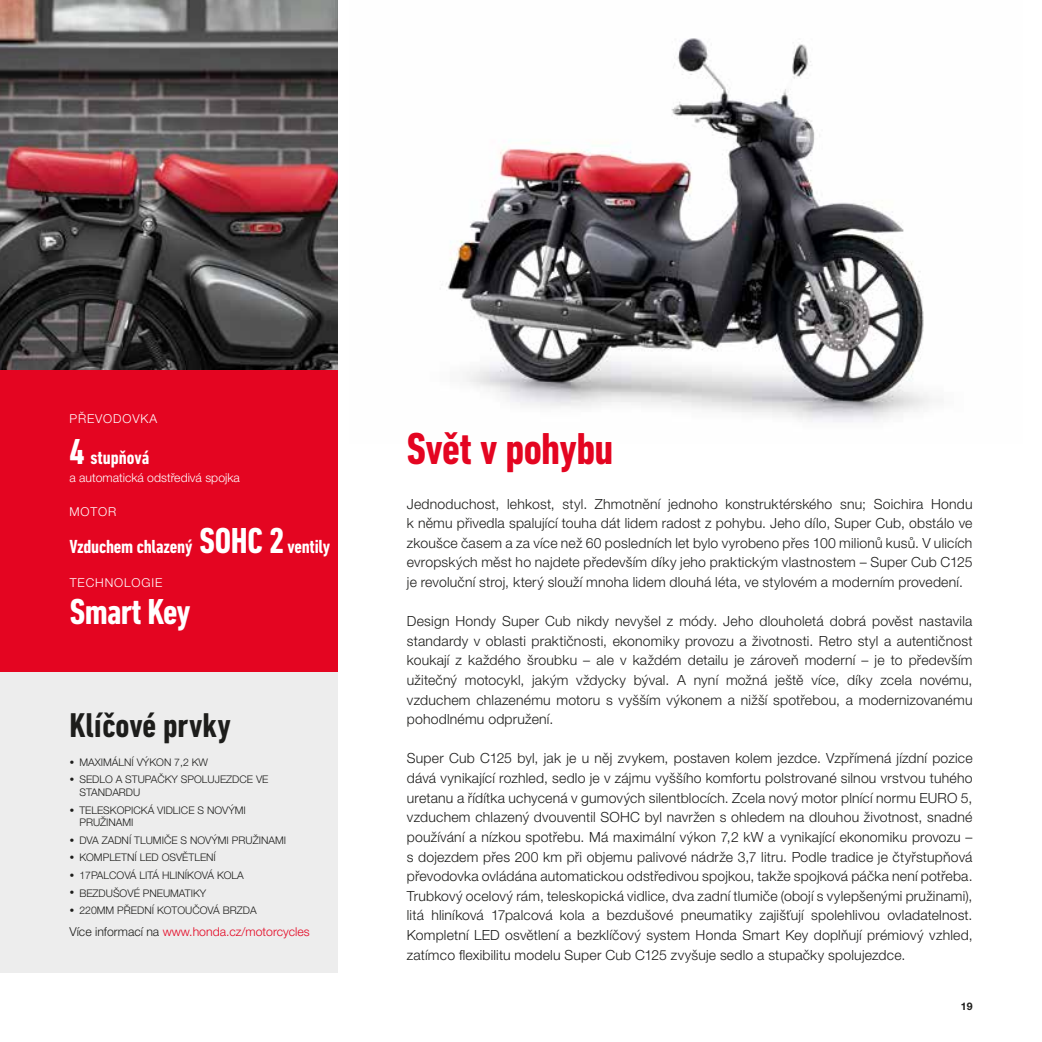
<style>
.page{position:relative;width:1042px;height:1042px;background:#fff}
.page>*{position:absolute;margin:0;border:0;box-sizing:border-box;transform-origin:0 0}
.t1{font:700 condensed 45.5px "DIN Next LT Pro";letter-spacing:-.015em;color:#e40521}
.t2{font:700 condensed 36.75px "DIN Next LT Pro";letter-spacing:-.02em;color:#fff}
.t3{font:700 condensed 35px "DIN Next LT Pro";color:#1d1d1b}
.t4{font:700 condensed 19.25px "DIN Next LT Pro";letter-spacing:-.01em;color:#fff}
.t5{font:300 14px/19.6px "Helvetica Neue LT Pro";letter-spacing:.015em;color:#1d1d1b;text-align:justify}
.t6{font:300 12.25px "Helvetica Neue LT Pro";color:#e40521}
.t7{font:300 12.25px "Helvetica Neue LT Pro";color:#fff}
.t8{font:300 12.25px "Helvetica Neue LT Pro";letter-spacing:.07em;color:#fff}
.t9{font:300 10.5px/12.6px "Helvetica Neue LT Pro";color:#1d1d1b}
.t10{font:700 10.5px "Helvetica Neue LT Pro";color:#1d1d1b}
.s1{font-size:36.75px}
.s2{font-family:"Proxima Nova";font-weight:700;font-size:14px}
.s3{color:#1d1d1b}
</style>
<div class="page">
<div style="left:0;top:671px;width:337px;height:301px;background:#ededed"></div>
<img style="left:0;top:0;width:337px;height:370px">
<div style="left:0;top:370px;width:337px;height:301px;background:#e40521"></div>
<img style="left:446px;top:38px;width:486px;height:384px">
<p class="t8" style="left:69px;top:411px;width:89px">PŘEVODOVKA</p>
<h3 class="t4" style="left:69px;top:446px;width:81px"><span class="s1">4</span> stupňová</h3>
<p class="t7" style="left:69px;top:470px;width:172px">a automatická odstředivá spojka</p>
<p class="t7" style="left:69px;top:504px;width:48px">MOTOR</p>
<h3 class="t4" style="left:69px;top:535px;width:262px">Vzduchem chlazený <span class="s1">SOHC 2</span> ventily</h3>
<p class="t8" style="left:70px;top:575px;width:94px">TECHNOLOGIE</p>
<h2 class="t2" style="left:70px;top:590px;width:122px">Smart Key</h2>
<h3 class="t3" style="left:69px;top:705px;width:163px">Klíčové prvky</h3>
<p class="t9" style="left:69px;top:755px;width:140px"><span class="s2">•</span> MAXIMÁLNÍ VÝKON 7,2 KW</p>
<p class="t9" style="left:79px;top:773px;width:191px;text-indent:-10px"><span class="s2">•</span> SEDLO A STUPAČKY SPOLUJEZDCE VE<br>STANDARDU</p>
<p class="t9" style="left:79px;top:803px;width:168px;text-indent:-10px"><span class="s2">•</span> TELESKOPICKÁ VIDLICE S NOVÝMI<br>PRUŽINAMI</p>
<p class="t9" style="left:69px;top:833px;width:218px"><span class="s2">•</span> DVA ZADNÍ TLUMIČE S NOVÝMI PRUŽINAMI</p>
<p class="t9" style="left:69px;top:851px;width:148px"><span class="s2">•</span> KOMPLETNÍ LED OSVĚTLENÍ</p>
<p class="t9" style="left:69px;top:868px;width:176px"><span class="s2">•</span> 17PALCOVÁ LITÁ HLINÍKOVÁ KOLA</p>
<p class="t9" style="left:69px;top:886px;width:138px"><span class="s2">•</span> BEZDUŠOVÉ PNEUMATIKY</p>
<p class="t9" style="left:69px;top:904px;width:189px"><span class="s2">•</span> 220MM PŘEDNÍ KOTOUČOVÁ BRZDA</p>
<p class="t6" style="left:69px;top:923px;width:242px"><span class="s3">Více informací na</span> www.honda.cz/motorcycles</p>
<h1 class="t1" style="left:407px;top:423px;width:208px">Svět v pohybu</h1>
<p class="t5" style="left:407px;top:493px;width:567px">Jednoduchost, lehkost, styl. Zhmotnění jednoho konstruktérského snu; Soichira Hondu k němu přivedla spalující touha dát lidem radost z pohybu. Jeho dílo, Super Cub, obstálo ve zkoušce časem a za více než 60 posledních let bylo vyrobeno přes 100 milionů kusů. V ulicích evropských měst ho najdete především díky jeho praktickým vlastnostem – Super Cub C125 je revoluční stroj, který slouží mnoha lidem dlouhá léta, ve stylovém a moderním provedení.</p>
<p class="t5" style="left:407px;top:611px;width:567px">Design Hondy Super Cub nikdy nevyšel z módy. Jeho dlouholetá dobrá pověst nastavila standardy v oblasti praktičnosti, ekonomiky provozu a životnosti. Retro styl a autentičnost koukají z každého šroubku – ale v každém detailu je zároveň moderní – je to především užitečný motocykl, jakým vždycky býval. A nyní možná ještě více, díky zcela novému, vzduchem chlazenému motoru s vyšším výkonem a nižší spotřebou, a modernizovanému pohodlnému odpružení.</p>
<p class="t5" style="left:407px;top:748px;width:567px">Super Cub C125 byl, jak je u něj zvykem, postaven kolem jezdce. Vzpřímená jízdní pozice dává vynikající rozhled, sedlo je v zájmu vyššího komfortu polstrované silnou vrstvou tuhého uretanu a řídítka uchycená v gumových silentblocích. Zcela nový motor plnící normu EURO 5, vzduchem chlazený dvouventil SOHC byl navržen s ohledem na dlouhou životnost, snadné používání a nízkou spotřebu. Má maximální výkon 7,2 kW a vynikající ekonomiku provozu – s dojezdem přes 200 km při objemu palivové nádrže 3,7 litru. Podle tradice je čtyřstupňová převodovka ovládána automatickou odstředivou spojkou, takže spojková páčka není potřeba.<br>Trubkový ocelový rám, teleskopická vidlice, dva zadní tlumiče (obojí s vylepšenými pružinami), litá hliníková 17palcová kola a bezdušové pneumatiky zajišťují spolehlivou ovladatelnost.<br>Kompletní LED osvětlení a bezklíčový system Honda Smart Key doplňují prémiový vzhled, zatímco flexibilitu modelu Super Cub C125 zvyšuje sedlo a stupačky spolujezdce.</p>
<p class="t10" style="left:961px;top:1000px;width:13px">19</p>
</div>
